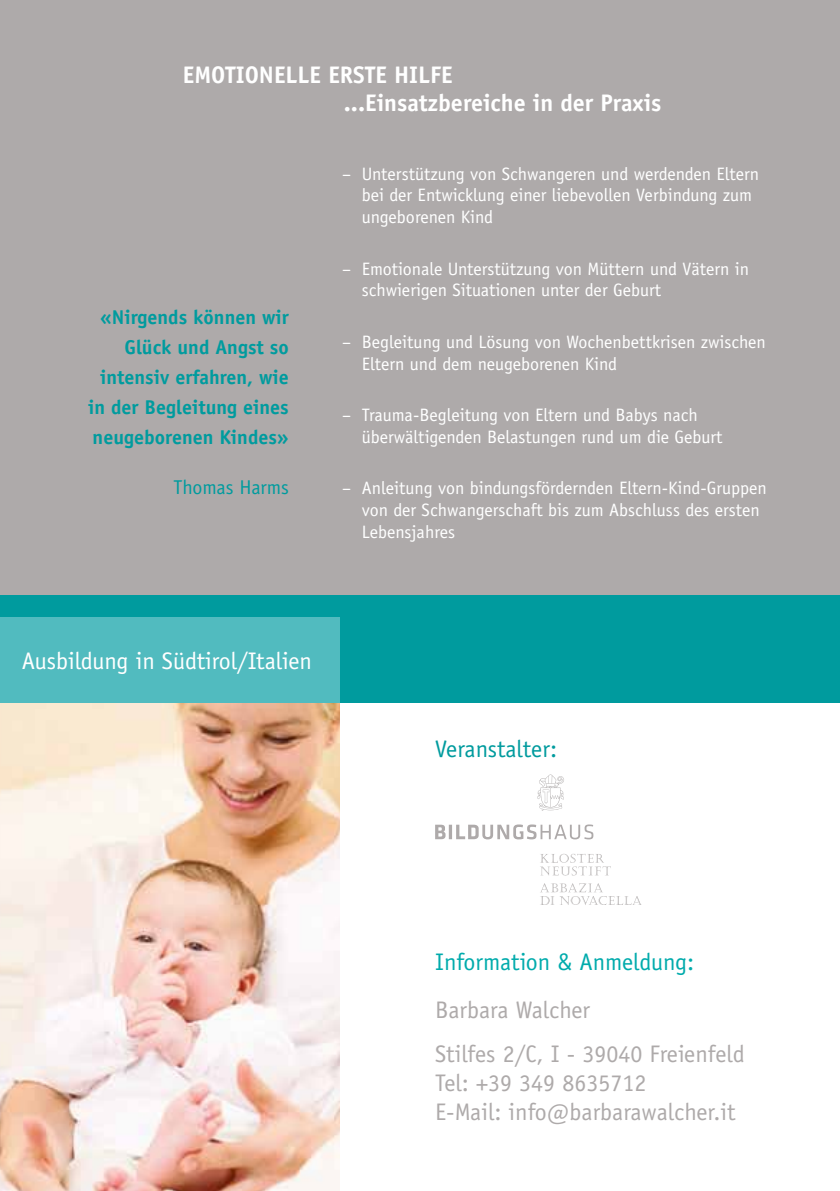
<style>
.page{position:relative;width:840px;height:1191px;background:#fff}
.page>*{position:absolute;margin:0;border:0;box-sizing:border-box;transform-origin:0 0}
.t1{font:24px/44.8px "Officina Sans";color:#aeaaaa}
.t2{font:700 24px/28.8px "Officina Sans";color:#fff}
.t3{font:24px "Officina Sans";color:#fff}
.t4{font:24px "Officina Sans";color:#00abac}
.t5{font:24px "Officina Sans";color:#009b9e}
.t6{font:700 20px/30px "Officina Sans";color:#009b9e;text-align:right}
.t7{font:20px "Officina Sans";color:#009b9e}
.t8{font:18px/21.6px "Officina Sans";color:#fff}
</style>
<div class="page">
<div style="left:0;top:0;width:839px;height:602px;background:#aeaaaa"></div>
<img style="left:0;top:703px;width:339px;height:488px">
<div style="left:0;top:595px;width:839px;height:108px;background:#009b9e"></div>
<div style="left:0;top:618px;width:339px;height:85px;background:#51bbbf"></div>
<svg style="left:435px;top:774px;width:206px;height:131px"></svg>
<h1 class="t2" style="left:343px;top:60px;width:319px;text-indent:-161px">EMOTIONELLE ERSTE HILFE<br>...Einsatzbereiche in der Praxis</h1>
<p class="t6" style="left:88px;top:302px;width:202px">«Nirgends können wir<br>Glück und Angst so intensiv erfahren, wie in der Begleitung eines neugeborenen Kindes»</p>
<p class="t7" style="left:173px;top:475px;width:117px">Thomas Harms</p>
<p class="t8" style="left:362px;top:163px;width:398px;text-indent:-20px">– Unterstützung von Schwangeren und werdenden Eltern bei der Entwicklung einer liebevollen Verbindung zum ungeborenen Kind</p>
<p class="t8" style="left:362px;top:258px;width:388px;text-indent:-20px">– Emotionale Unterstützung von Müttern und Vätern in schwierigen Situationen unter der Geburt</p>
<p class="t8" style="left:362px;top:331px;width:405px;text-indent:-20px">– Begleitung und Lösung von Wochenbettkrisen zwischen<br>Eltern und dem neugeborenen Kind</p>
<p class="t8" style="left:362px;top:404px;width:362px;text-indent:-20px">– Trauma-Begleitung von Eltern und Babys nach überwältigenden Belastungen rund um die Geburt</p>
<p class="t8" style="left:362px;top:477px;width:406px;text-indent:-20px">– Anleitung von bindungsfördernden Eltern-Kind-Gruppen von der Schwangerschaft bis zum Abschluss des ersten<br>Lebensjahres</p>
<h1 class="t3" style="left:22px;top:646px;width:291px">Ausbildung in Südtirol/Italien</h1>
<h1 class="t5" style="left:435px;top:734px;width:123px">Veranstalter:</h1>
<h1 class="t4" style="left:435px;top:947px;width:260px">Information &amp; Anmeldung:</h1>
<h1 class="t1" style="left:435px;top:987px;width:311px">Barbara Walcher<br>Stilfes 2/C, I - 39040 Freienfeld</h1>
<h1 class="t1" style="left:435px;top:1068px;width:302px;line-height:28.8px">Tel: +39 349 8635712<br>E-Mail: info@barbarawalcher.it</h1>
</div>
